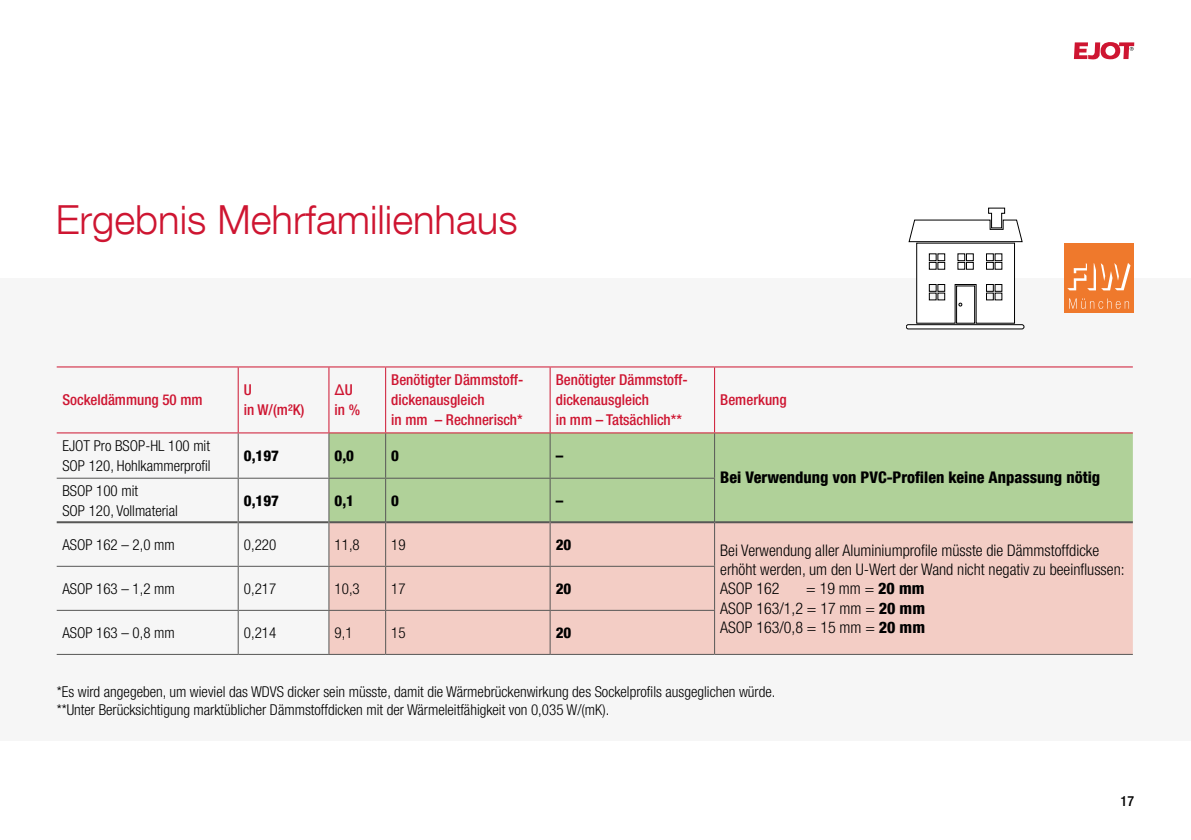
<style>
.page{position:relative;width:1191px;height:840px;background:#fff}
.page>*{position:absolute;margin:0;border:0;box-sizing:border-box;transform-origin:0 0}
.t1{font:300 40px "Helvetica Neue LT Com";color:#ce1531}
.t2{font:300 condensed 16px/19.2px "Helvetica Neue LT Com";color:#000}
.t3{font:800 condensed 16px "Helvetica Neue LT Com";color:#000}
.t4{font:300 condensed 15px/20px "Helvetica Neue LT Com";color:#000}
.t5{font:500 condensed 15px/20px "Helvetica Neue LT Com";color:#ce1531}
.t6{font:800 condensed 15px "Helvetica Neue LT Com";color:#000}
.t7{font:500 condensed 14px "Helvetica Neue LT Com";color:#000}
.s1{font-weight:800}
</style>
<div class="page">
<svg style="left:1074px;top:42px;width:60px;height:17px"></svg>
<div style="left:0;top:278px;width:1191px;height:462px;background:#f6f6f6"></div>
<div style="left:1064px;top:243px;width:69px;height:69px;background:#ef792c"></div>
<svg style="left:1067px;top:263px;width:63px;height:27px"></svg>
<svg style="left:1069px;top:298px;width:60px;height:11px"></svg>
<div style="left:906px;top:324px;width:118px;height:5px;background:#fff;border-radius:2px"></div>
<div style="left:906px;top:324px;width:118px;height:5px;border:1px solid #000;border-radius:2px"></div>
<svg style="left:908px;top:207px;width:114px;height:116px"></svg>
<div style="left:329px;top:433px;width:803px;height:88px;background:#b0d199"></div>
<div style="left:329px;top:523px;width:803px;height:130px;background:#f3cdc5"></div>
<hr style="left:238px;top:367px;width:1px;height:65px;background:#ce1531">
<hr style="left:328px;top:367px;width:1px;height:65px;background:#ce1531">
<hr style="left:385px;top:367px;width:1px;height:65px;background:#ce1531">
<hr style="left:57px;top:366px;width:181px;height:1px;background:#ce1531">
<hr style="left:238px;top:366px;width:91px;height:1px;background:#ce1531">
<hr style="left:329px;top:366px;width:57px;height:1px;background:#ce1531">
<hr style="left:386px;top:366px;width:164px;height:1px;background:#ce1531">
<hr style="left:550px;top:366px;width:164px;height:1px;background:#ce1531">
<hr style="left:714px;top:366px;width:418px;height:1px;background:#ce1531">
<hr style="left:57px;top:432px;width:181px;height:1px;background:#ce1531">
<hr style="left:238px;top:432px;width:91px;height:1px;background:#ce1531">
<hr style="left:329px;top:432px;width:57px;height:1px;background:#ce1531">
<hr style="left:386px;top:432px;width:164px;height:1px;background:#ce1531">
<hr style="left:550px;top:432px;width:164px;height:1px;background:#ce1531">
<hr style="left:714px;top:432px;width:418px;height:1px;background:#ce1531">
<hr style="left:57px;top:477px;width:181px;height:1px;background:#575756">
<hr style="left:238px;top:477px;width:91px;height:1px;background:#575756">
<hr style="left:329px;top:477px;width:57px;height:1px;background:#575756">
<hr style="left:386px;top:477px;width:164px;height:1px;background:#575756">
<hr style="left:550px;top:477px;width:165px;height:1px;background:#575756">
<hr style="left:57px;top:565px;width:181px;height:1px;background:#575756">
<hr style="left:238px;top:565px;width:91px;height:1px;background:#575756">
<hr style="left:329px;top:565px;width:57px;height:1px;background:#575756">
<hr style="left:386px;top:565px;width:164px;height:1px;background:#575756">
<hr style="left:550px;top:565px;width:165px;height:1px;background:#575756">
<hr style="left:57px;top:609px;width:181px;height:1px;background:#575756">
<hr style="left:238px;top:609px;width:91px;height:1px;background:#575756">
<hr style="left:329px;top:609px;width:57px;height:1px;background:#575756">
<hr style="left:386px;top:609px;width:164px;height:1px;background:#575756">
<hr style="left:550px;top:609px;width:165px;height:1px;background:#575756">
<hr style="left:57px;top:653px;width:181px;height:1px;background:#575756">
<hr style="left:238px;top:653px;width:91px;height:1px;background:#575756">
<hr style="left:329px;top:653px;width:57px;height:1px;background:#575756">
<hr style="left:386px;top:653px;width:164px;height:1px;background:#575756">
<hr style="left:550px;top:653px;width:164px;height:1px;background:#575756">
<hr style="left:549px;top:367px;width:1px;height:65px;background:#ce1531">
<hr style="left:714px;top:367px;width:1px;height:65px;background:#ce1531">
<hr style="left:714px;top:653px;width:418px;height:1px;background:#575756">
<hr style="left:715px;top:521px;width:417px;height:2px;background:#575756">
<hr style="left:57px;top:521px;width:181px;height:2px;background:#575756">
<hr style="left:239px;top:521px;width:89px;height:2px;background:#575756">
<hr style="left:329px;top:521px;width:56px;height:2px;background:#575756">
<hr style="left:386px;top:521px;width:163px;height:2px;background:#575756">
<hr style="left:550px;top:521px;width:164px;height:2px;background:#575756">
<hr style="left:238px;top:433px;width:1px;height:44px;background:#575756">
<hr style="left:328px;top:433px;width:1px;height:44px;background:#575756">
<hr style="left:385px;top:433px;width:1px;height:44px;background:#575756">
<hr style="left:549px;top:433px;width:1px;height:44px;background:#575756">
<hr style="left:714px;top:433px;width:1px;height:44px;background:#575756">
<hr style="left:238px;top:478px;width:1px;height:44px;background:#575756">
<hr style="left:328px;top:478px;width:1px;height:44px;background:#575756">
<hr style="left:385px;top:478px;width:1px;height:44px;background:#575756">
<hr style="left:549px;top:478px;width:1px;height:44px;background:#575756">
<hr style="left:714px;top:478px;width:1px;height:44px;background:#575756">
<hr style="left:238px;top:522px;width:1px;height:43px;background:#575756">
<hr style="left:328px;top:522px;width:1px;height:43px;background:#575756">
<hr style="left:385px;top:522px;width:1px;height:43px;background:#575756">
<hr style="left:549px;top:522px;width:1px;height:43px;background:#575756">
<hr style="left:714px;top:522px;width:1px;height:43px;background:#575756">
<hr style="left:238px;top:566px;width:1px;height:43px;background:#575756">
<hr style="left:328px;top:566px;width:1px;height:43px;background:#575756">
<hr style="left:385px;top:566px;width:1px;height:43px;background:#575756">
<hr style="left:549px;top:566px;width:1px;height:43px;background:#575756">
<hr style="left:714px;top:566px;width:1px;height:43px;background:#575756">
<hr style="left:238px;top:610px;width:1px;height:43px;background:#575756">
<hr style="left:328px;top:610px;width:1px;height:43px;background:#575756">
<hr style="left:385px;top:610px;width:1px;height:43px;background:#575756">
<hr style="left:549px;top:610px;width:1px;height:43px;background:#575756">
<hr style="left:714px;top:610px;width:1px;height:43px;background:#575756">
<h1 class="t1" style="left:56px;top:195px;width:463px">Ergebnis Mehrfamilienhaus</h1>
<p class="t5" style="left:62px;top:389px;width:142px">Sockeldämmung 50 mm</p>
<p class="t5" style="left:244px;top:379px;width:62px">U<br>in W/(m²K)</p>
<p class="t5" style="left:334px;top:379px;width:27px">ΔU in %</p>
<p class="t5" style="left:391px;top:369px;width:133px">Benötigter Dämmstoff&shy;dickenausgleich<br>in mm – Rechnerisch*</p>
<p class="t5" style="left:556px;top:369px;width:133px">Benötigter Dämmstoff&shy;dickenausgleich<br>in mm – Tatsächlich**</p>
<p class="t5" style="left:720px;top:389px;width:68px">Bemerkung</p>
<p class="t4" style="left:62px;top:435px;width:150px">EJOT Pro BSOP-HL 100 mit<br>SOP 120, Hohlkammerprofil</p>
<p class="t6" style="left:244px;top:446px;width:37px">0,197</p>
<p class="t6" style="left:334px;top:446px;width:21px">0,0</p>
<p class="t6" style="left:391px;top:446px;width:9px">0</p>
<p class="t6" style="left:556px;top:446px;width:9px">–</p>
<p class="t3" style="left:720px;top:467px;width:381px">Bei Verwendung von PVC-Profilen keine Anpassung nötig</p>
<p class="t4" style="left:62px;top:480px;width:117px">BSOP 100 mit<br>SOP 120, Vollmaterial</p>
<p class="t6" style="left:244px;top:491px;width:37px">0,197</p>
<p class="t6" style="left:334px;top:491px;width:21px">0,1</p>
<p class="t6" style="left:391px;top:491px;width:9px">0</p>
<p class="t6" style="left:556px;top:491px;width:9px">–</p>
<p class="t4" style="left:62px;top:534px;width:114px">ASOP 162 – 2,0 mm</p>
<p class="t4" style="left:244px;top:534px;width:34px">0,220</p>
<p class="t4" style="left:334px;top:534px;width:27px">11,8</p>
<p class="t4" style="left:391px;top:534px;width:16px">19</p>
<p class="t6" style="left:556px;top:535px;width:17px">20</p>
<p class="t2" style="left:720px;top:540px;width:406px">Bei Verwendung aller Aluminiumprofile müsste die Dämmstoffdicke erhöht werden, um den U-Wert der Wand nicht negativ zu beeinflussen:<br>ASOP 162</p>
<p class="t4" style="left:62px;top:578px;width:114px">ASOP 163 – 1,2 mm</p>
<p class="t4" style="left:244px;top:578px;width:34px">0,217</p>
<p class="t4" style="left:334px;top:578px;width:27px">10,3</p>
<p class="t4" style="left:391px;top:578px;width:16px">17</p>
<p class="t6" style="left:556px;top:579px;width:17px">20</p>
<p class="t4" style="left:62px;top:622px;width:114px">ASOP 163 – 0,8 mm</p>
<p class="t4" style="left:244px;top:622px;width:34px">0,214</p>
<p class="t4" style="left:334px;top:622px;width:19px">9,1</p>
<p class="t4" style="left:391px;top:622px;width:16px">15</p>
<p class="t6" style="left:556px;top:623px;width:17px">20</p>
<p class="t2" style="left:720px;top:578px;width:206px;text-align:justify;text-indent:86px">= 19 mm = <span class="s1">20 mm </span>ASOP 163/1,2 = 17 mm = <span class="s1">20 mm </span>ASOP 163/0,8 = 15 mm = <span class="s1">20 mm</span></p>
<p class="t4" style="left:57px;top:682px;width:720px;line-height:18px">*Es wird angegeben, um wieviel das WDVS dicker sein müsste, damit die Wärmebrückenwirkung des Sockelprofils ausgeglichen würde. **Unter Berücksichtigung marktüblicher Dämmstoffdicken mit der Wärmeleitfähigkeit von 0,035 W/(mK).</p>
<p class="t7" style="left:1120px;top:792px;width:15px">17</p>
</div>
